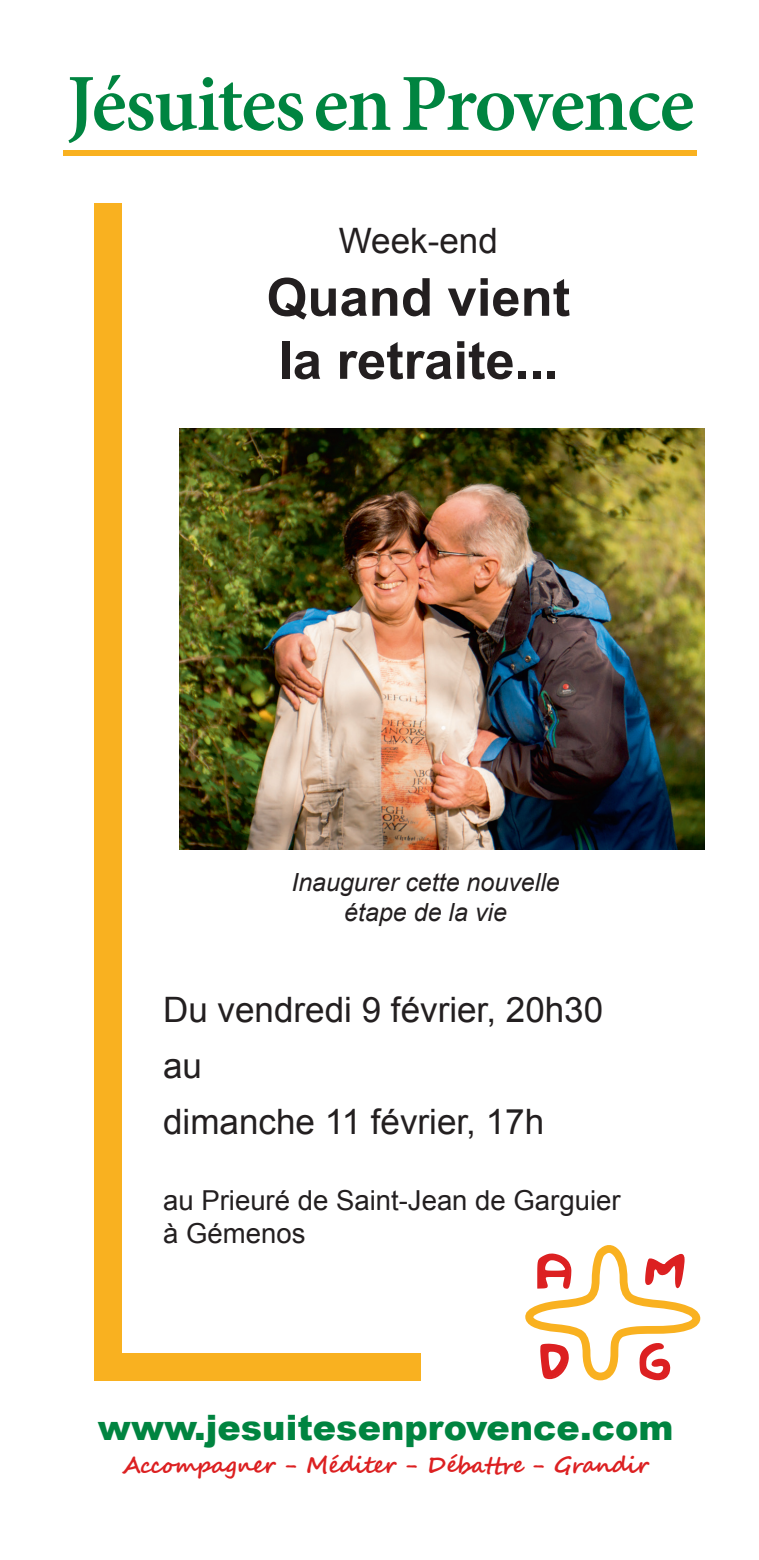
<style>
.page{position:relative;width:759px;height:1560px;background:#fff}
.page>*{position:absolute;margin:0;border:0;box-sizing:border-box;transform-origin:0 0}
.t1{font:600 81px "Minion Pro";letter-spacing:-.025em;color:#008440}
.t2{font:700 52.5px/63px "Arial";color:#231f20}
.t3{font:47px "Paint Letters";color:#dc2021}
.t4{font:39px "Paint Letters";color:#dc2021}
.t5{font:35.25px "Paint Letters";color:#dc2021}
.t6{font:35px "Arial";color:#231f20}
.t7{font:900 35px "Arial";color:#008440}
.t8{font:27.5px/33px "Arial";color:#231f20}
.t9{font:italic 25px "Arial";color:#231f20}
.t10{font:700 22.5px "Segoe Script";letter-spacing:-.025em;color:#dc2021}
</style>
<div class="page">
<div style="left:94px;top:204px;width:28px;height:1176px;background:#f9b120"></div>
<div style="left:98px;top:1352px;width:322px;height:28px;background:#f9b120"></div>
<svg style="left:525px;top:1245px;width:176px;height:136px"></svg>
<img style="left:179px;top:429px;width:525px;height:420px">
<div style="left:63px;top:150px;width:633px;height:6px;background:#f9b120"></div>
<p class="t1" style="left:67px;top:48px;width:629px">Jésuites en Provence</p>
<p class="t6" style="left:339px;top:217px;width:160px">Week-end</p>
<p class="t2" style="left:266px;top:267px;width:305px">Quand vient la retraite...</p>
<p class="t9" style="left:291px;top:866px;width:270px">Inaugurer cette nouvelle</p>
<p class="t9" style="left:344px;top:896px;width:164px">étape de la vie</p>
<p class="t6" style="left:163px;top:986px;width:441px">Du vendredi 9 février, 20h30</p>
<p class="t6" style="left:163px;top:1042px;width:40px">au</p>
<p class="t6" style="left:163px;top:1098px;width:382px">dimanche 11 février, 17h</p>
<p class="t8" style="left:163px;top:1183px;width:459px">au Prieuré de Saint-Jean de Garguier à Gémenos</p>
<p class="t5" style="left:537px;top:1252px;width:34px">A</p>
<p class="t3" style="left:645px;top:1248px;width:40px">M</p>
<p class="t3" style="left:540px;top:1342px;width:29px">D</p>
<p class="t4" style="left:640px;top:1341px;width:31px">G</p>
<p class="t7" style="left:98px;top:1401px;width:576px">www.jesuitesenprovence.com</p>
<p class="t10" style="left:122px;top:1446px;width:528px">Accompagner - Méditer - Débattre - Grandir</p>
</div>
